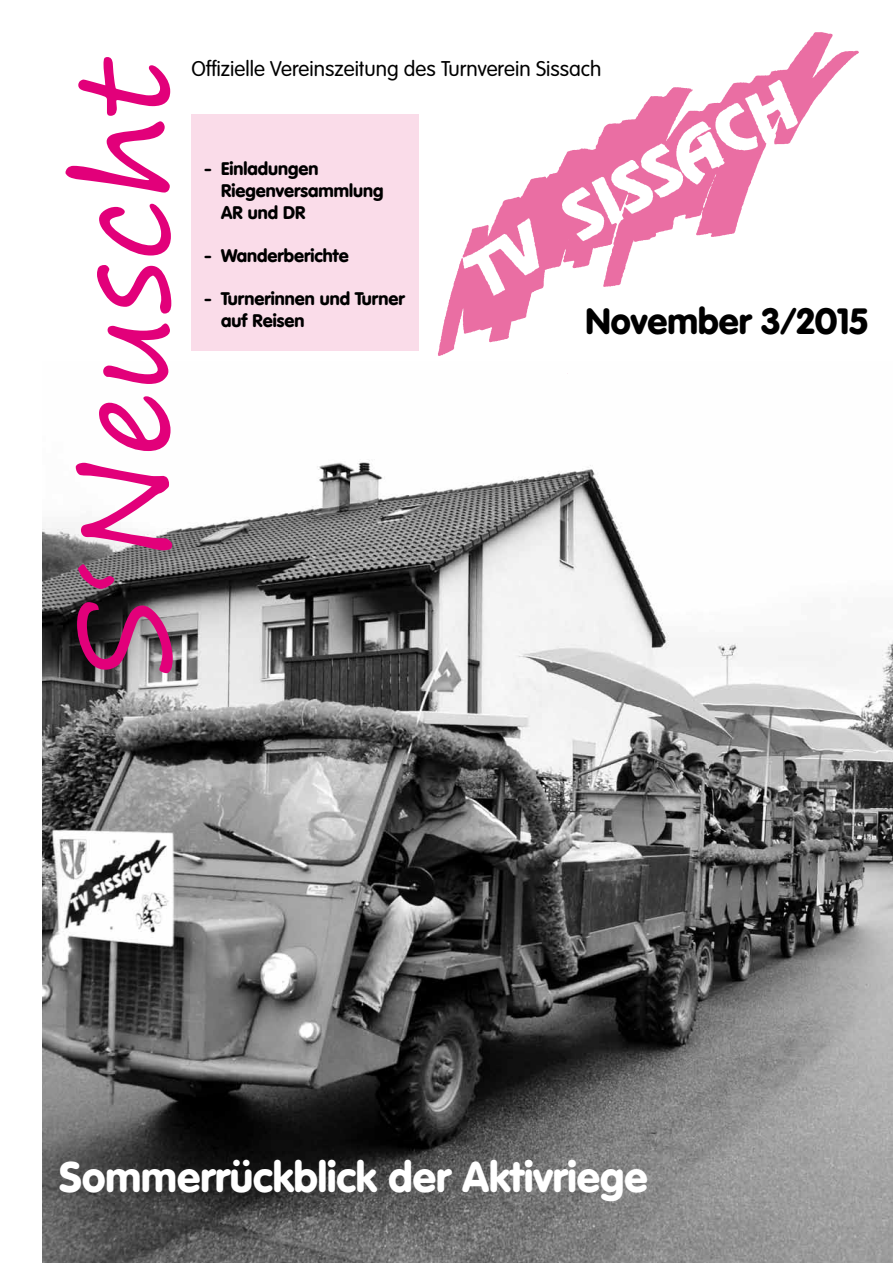
<style>
.page{position:relative;width:893px;height:1263px;background:#fff}
.page>*{position:absolute;margin:0;border:0;box-sizing:border-box;transform-origin:0 0}
.t1{font:126px "Segoe Print";color:#e2007a}
.t2{font:900 42px "VAG Rounded";color:#fff}
.t3{font:900 36px "VAG Rounded";color:#000}
.t4{font:300 21px "VAG Rounded";color:#000}
.t5{font:900 18px/21.6px "VAG Rounded";color:#000}
</style>
<div class="page">
<img style="left:43px;top:373px;width:850px;height:890px">
<div style="left:191px;top:114px;width:228px;height:237px;background:#fadce9"></div>
<img style="left:438px;top:32px;width:421px;height:324px">
<h1 class="t1" style="left:10px;top:679px;width:623px;rotate:-90deg">S‘Neuscht</h1>
<p class="t4" style="left:191px;top:57px;width:411px">Offizielle Vereinszeitung des Turnverein Sissach</p>
<p class="t5" style="left:221px;top:158px;width:164px;text-indent:-17px">- Einladungen<br>Riegenversammlung<br>AR und DR</p>
<p class="t5" style="left:204px;top:244px;width:146px">- Wanderberichte</p>
<p class="t5" style="left:221px;top:287px;width:185px;text-indent:-17px">- Turnerinnen und Turner auf Reisen</p>
<h3 class="t3" style="left:585px;top:300px;width:284px">November 3/2015</h3>
<h2 class="t2" style="left:60px;top:1152px;width:590px">Sommerrückblick der Aktivriege</h2>
</div>
